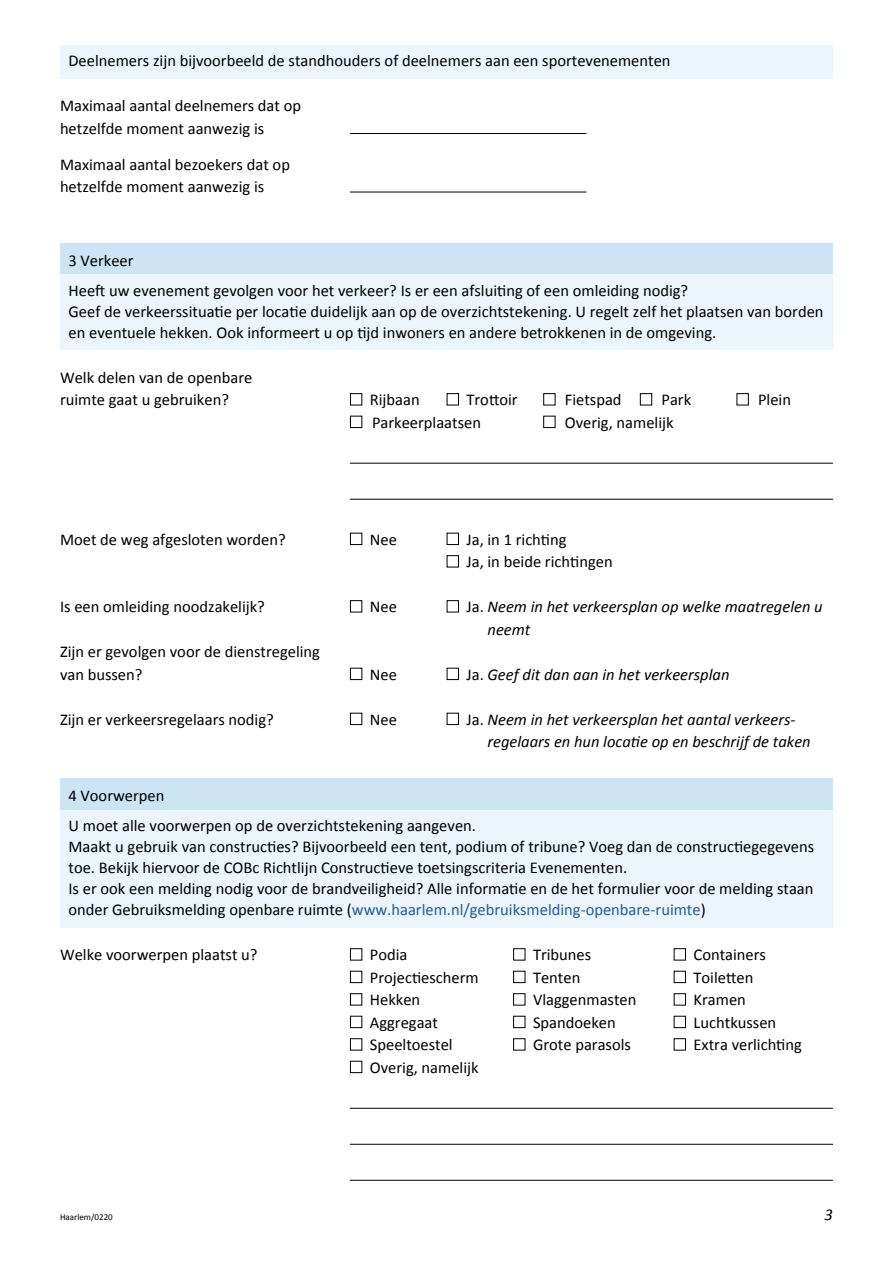
<style>
.page{position:relative;width:893px;height:1263px;background:#fff}
.page>*{position:absolute;margin:0;border:0;box-sizing:border-box;transform-origin:0 0}
.Instructies_2{font:16.5px/21px "Calibri";color:#000}
.Platte_tekst_los{font:16.5px "Calibri";color:#000}
.Platte_tekst_los-2{font:italic 16.5px/22.5px "Calibri";color:#000}
.Lijn{font:16.5px "Calibri";color:#000}
.Platte_tekst{font:16.5px "Calibri";color:#000}
.Vragen{font:16.5px "Calibri";color:#000}
.t1{font:9px "Calibri";color:#000}
.s1{font-style:normal}
.s2{color:#275b9b}
</style>
<div class="page">
<div style="left:60px;top:45px;width:773px;height:34px;background:#ecf5fb"></div>
<hr style="left:350px;top:133px;width:236px;height:1px;background:#000">
<hr style="left:350px;top:192px;width:236px;height:1px;background:#000">
<div style="left:60px;top:243px;width:773px;height:31px;background:#cde4f5"></div>
<div style="left:60px;top:275px;width:773px;height:33px;background:#ecf5fb"></div>
<div style="left:60px;top:296px;width:773px;height:54px;background:#ecf5fb"></div>
<hr style="left:350px;top:463px;width:483px;height:1px;background:#000">
<hr style="left:350px;top:499px;width:483px;height:1px;background:#000">
<div style="left:60px;top:778px;width:773px;height:32px;background:#cde4f5"></div>
<div style="left:60px;top:810px;width:773px;height:34px;background:#ecf5fb"></div>
<div style="left:60px;top:831px;width:773px;height:55px;background:#ecf5fb"></div>
<div style="left:60px;top:873px;width:773px;height:55px;background:#ecf5fb"></div>
<hr style="left:350px;top:1108px;width:483px;height:1px;background:#000">
<hr style="left:350px;top:1144px;width:483px;height:1px;background:#000">
<hr style="left:350px;top:1180px;width:483px;height:1px;background:#000">
<p class="Instructies_2" style="left:68px;top:50px;width:604px">Deelnemers zijn bijvoorbeeld de standhouders of deelnemers aan een sportevenementen</p>
<p class="Platte_tekst_los" style="left:60px;top:96px;width:243px">Maximaal aantal deelnemers dat op</p>
<p class="Lijn" style="left:60px;top:118px;width:206px">hetzelfde moment aanwezig is</p>
<p class="Platte_tekst" style="left:60px;top:154px;width:231px">Maximaal aantal bezoekers dat op</p>
<p class="Lijn" style="left:60px;top:177px;width:206px">hetzelfde moment aanwezig is</p>
<p class="Vragen" style="left:68px;top:250px;width:67px">3 Verkeer</p>
<p class="Instructies_2" style="left:68px;top:279px;width:621px">Heeft uw evenement gevolgen voor het verkeer? Is er een afsluiting of een omleiding nodig?</p>
<p class="Instructies_2" style="left:68px;top:300px;width:756px">Geef de verkeerssituatie per locatie duidelijk aan op de overzichtstekening. U regelt zelf het plaatsen van borden en eventuele hekken. Ook informeert u op tijd inwoners en andere betrokkenen in de omgeving.</p>
<p class="Platte_tekst_los" style="left:60px;top:367px;width:194px">Welk delen van de openbare</p>
<p class="Platte_tekst_los" style="left:60px;top:389px;width:170px">ruimte gaat u gebruiken?</p>
<p class="Platte_tekst_los" style="left:350px;top:389px;width:71px">■ Rijbaan</p>
<p class="Platte_tekst_los" style="left:446px;top:389px;width:73px">■ Trottoir</p>
<p class="Platte_tekst_los" style="left:543px;top:389px;width:150px">■ Fietspad ■ Park</p>
<p class="Platte_tekst_los" style="left:736px;top:389px;width:56px">■ Plein</p>
<p class="Platte_tekst_los" style="left:350px;top:412px;width:133px">■ Parkeerplaatsen</p>
<p class="Platte_tekst_los" style="left:543px;top:412px;width:132px">■ Overig, namelijk</p>
<p class="Platte_tekst_los" style="left:60px;top:529px;width:227px">Moet de weg afgesloten worden?</p>
<p class="Platte_tekst_los" style="left:350px;top:529px;width:49px">■ Nee</p>
<p class="Platte_tekst_los" style="left:446px;top:529px;width:122px">■ Ja, in 1 richting</p>
<p class="Platte_tekst_los" style="left:446px;top:551px;width:168px">■ Ja, in beide richtingen</p>
<p class="Platte_tekst_los" style="left:60px;top:596px;width:206px">Is een omleiding noodzakelijk?</p>
<p class="Platte_tekst_los" style="left:350px;top:596px;width:49px">■ Nee</p>
<p class="Platte_tekst_los-2" style="left:488px;top:594px;width:337px;text-indent:-41px">■ <span class="s1">Ja.</span> Neem in het verkeersplan op welke maatregelen u neemt</p>
<p class="Platte_tekst_los" style="left:60px;top:641px;width:262px">Zijn er gevolgen voor de dienstregeling</p>
<p class="Platte_tekst_los" style="left:60px;top:664px;width:84px">van bussen?</p>
<p class="Platte_tekst_los" style="left:350px;top:664px;width:49px">■ Nee</p>
<p class="Platte_tekst_los-2" style="left:446px;top:662px;width:284px">■ <span class="s1">Ja.</span> Geef dit dan aan in het verkeersplan</p>
<p class="Platte_tekst_los" style="left:60px;top:709px;width:215px">Zijn er verkeersregelaars nodig?</p>
<p class="Platte_tekst_los" style="left:350px;top:709px;width:49px">■ Nee</p>
<p class="Platte_tekst_los-2" style="left:488px;top:707px;width:325px;text-indent:-41px">■ <span class="s1">Ja.</span> Neem in het verkeersplan het aantal verkeers&shy;regelaars en hun locatie op en beschrijf de taken</p>
<p class="Vragen" style="left:68px;top:785px;width:97px">4 Voorwerpen</p>
<p class="Instructies_2" style="left:68px;top:814px;width:409px">U moet alle voorwerpen op de overzichtstekening aangeven.</p>
<p class="Instructies_2" style="left:68px;top:835px;width:747px">Maakt u gebruik van constructies? Bijvoorbeeld een tent, podium of tribune? Voeg dan de constructiegegevens toe. Bekijk hiervoor de COBc Richtlijn Constructieve toetsingscriteria Evenementen.</p>
<p class="Instructies_2" style="left:68px;top:877px;width:746px">Is er ook een melding nodig voor de brandveiligheid? Alle informatie en de het formulier voor de melding staan onder Gebruiksmelding openbare ruimte (<span class="s2">www.haarlem.nl/gebruiksmelding-openbare-ruimte</span>)</p>
<p class="Platte_tekst_los" style="left:60px;top:944px;width:199px">Welke voorwerpen plaatst u?</p>
<p class="Platte_tekst_los" style="left:350px;top:944px;width:59px">■ Podia</p>
<p class="Platte_tekst_los" style="left:513px;top:944px;width:80px">■ Tribunes</p>
<p class="Platte_tekst_los" style="left:673px;top:944px;width:94px">■ Containers</p>
<p class="Platte_tekst_los" style="left:350px;top:967px;width:130px">■ Projectiescherm</p>
<p class="Platte_tekst_los" style="left:513px;top:967px;width:69px">■ Tenten</p>
<p class="Platte_tekst_los" style="left:673px;top:967px;width:81px">■ Toiletten</p>
<p class="Platte_tekst_los" style="left:350px;top:989px;width:72px">■ Hekken</p>
<p class="Platte_tekst_los" style="left:513px;top:989px;width:125px">■ Vlaggenmasten</p>
<p class="Platte_tekst_los" style="left:673px;top:989px;width:74px">■ Kramen</p>
<p class="Platte_tekst_los" style="left:350px;top:1012px;width:90px">■ Aggregaat</p>
<p class="Platte_tekst_los" style="left:513px;top:1012px;width:104px">■ Spandoeken</p>
<p class="Platte_tekst_los" style="left:673px;top:1012px;width:104px">■ Luchtkussen</p>
<p class="Platte_tekst_los" style="left:350px;top:1034px;width:104px">■ Speeltoestel</p>
<p class="Platte_tekst_los" style="left:513px;top:1034px;width:119px">■ Grote parasols</p>
<p class="Platte_tekst_los" style="left:673px;top:1034px;width:130px">■ Extra verlichting</p>
<p class="Platte_tekst_los" style="left:350px;top:1057px;width:130px">■ Overig, namelijk</p>
<p class="t1" style="left:60px;top:1211px;width:54px">Haarlem/0220</p>
<p class="Platte_tekst_los-2" style="left:825px;top:1202px;width:10px">3</p>
</div>
